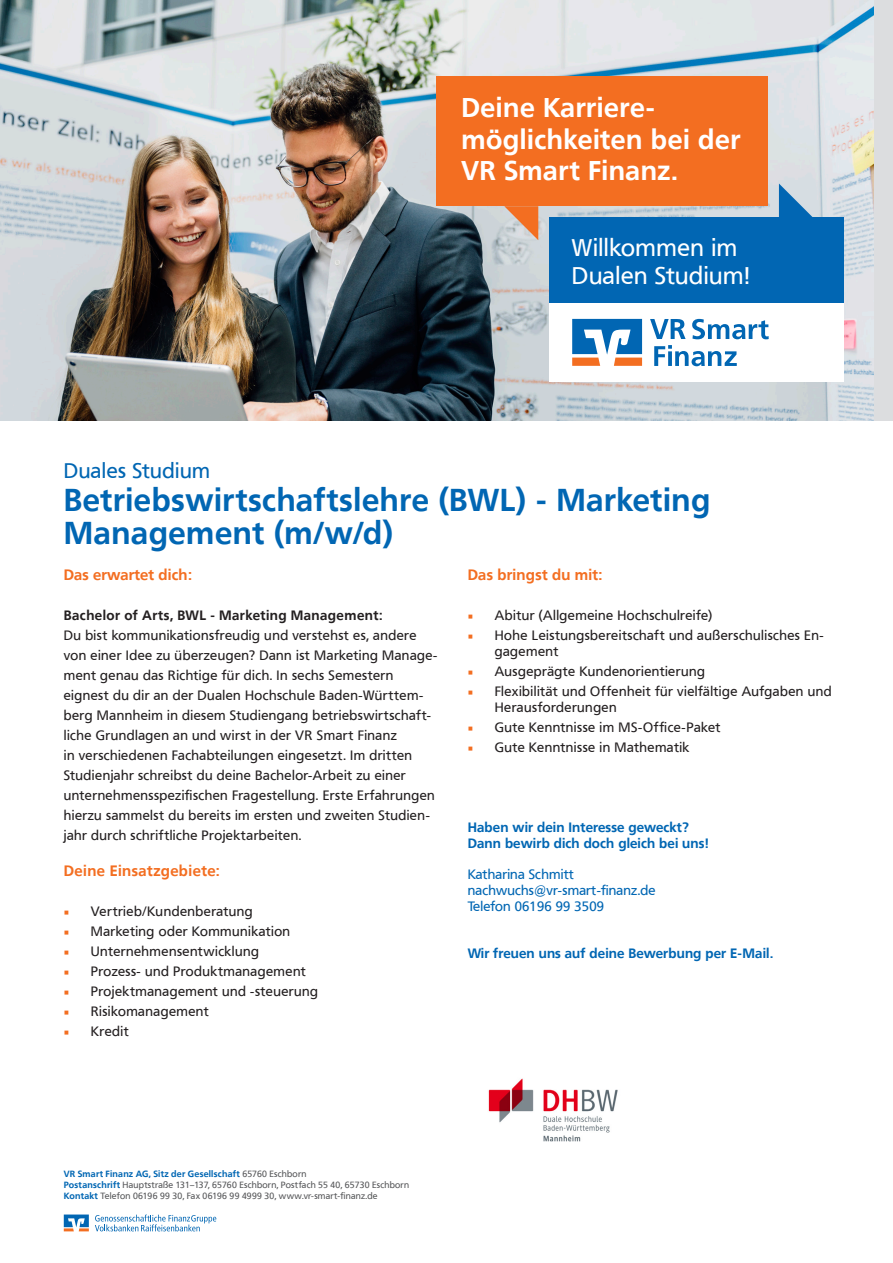
<style>
.page{position:relative;width:893px;height:1263px;background:#fff}
.page>*{position:absolute;margin:0;border:0;box-sizing:border-box;transform-origin:0 0}
.Überschrift___Zeile{font:700 31.5px/33px "Frutiger VR";letter-spacing:.02em;color:#0166b3}
.t1{font:700 27px/31.5px "Frutiger VR";letter-spacing:.02em;color:#fff}
.t2{font:24px/28.5px "Frutiger VR";letter-spacing:.02em;color:#fff}
.Überschrift___Zeile-2{font:21px "Frutiger VR";letter-spacing:.02em;color:#0166b3}
.Text{font:700 15px "Frutiger VR";letter-spacing:.02em;color:#f36e21}
.Text-2{font:13.5px/15.8px "Frutiger VR";letter-spacing:.03em;color:#231f20}
.t3{font:700 13.5px "Frutiger VR";letter-spacing:.01em;color:#0166b3}
.t4{font:13.5px "Frutiger VR";letter-spacing:.01em;color:#0166b3}
.Text-3{font:700 13.5px "Frutiger VR";letter-spacing:.03em;color:#231f20}
.Impressum{font:9px "Frutiger VR";letter-spacing:.025em;color:#57585a}
.Impressum-2{font:700 9px "Frutiger VR";letter-spacing:.025em;color:#0166b3}
.s1{font-family:"Minion Pro";color:#f36e21}
.s2{font-weight:400;color:#57585a}
.s3{font-weight:700;color:#0166b3}
</style>
<div class="page">
<svg style="left:95px;top:1214px;width:121px;height:17px"></svg>
<svg style="left:64px;top:1214px;width:25px;height:17px"></svg>
<div style="left:0;top:0;width:893px;height:421px;background:#dcdddf"></div>
<img style="left:0;top:0;width:874px;height:421px">
<img style="left:488px;top:1078px;width:130px;height:64px">
<div style="left:436px;top:77px;width:331px;height:129px;background:#f36e21"></div>
<svg style="left:504px;top:206px;width:34px;height:34px"></svg>
<svg style="left:779px;top:183px;width:34px;height:35px"></svg>
<div style="left:550px;top:218px;width:294px;height:85px;background:#0166b3"></div>
<div style="left:550px;top:303px;width:294px;height:79px;background:#fff"></div>
<svg style="left:572px;top:318px;width:197px;height:49px"></svg>
<p class="t1" style="left:461px;top:92px;width:281px">Deine Karriere&shy;möglichkeiten bei der<br>VR Smart Finanz.</p>
<p class="t2" style="left:572px;top:233px;width:179px">Willkommen im<br>Dualen Studium!</p>
<p class="Überschrift___Zeile-2" style="left:64px;top:459px;width:148px">Duales Studium</p>
<p class="Überschrift___Zeile" style="left:64px;top:484px;width:648px">Betriebswirtschaftslehre (BWL) - Marketing<br>Management (m/w/d)</p>
<p class="Text" style="left:64px;top:566px;width:130px">Das erwartet dich:</p>
<p class="Text-3" style="left:64px;top:608px;width:320px">Bachelor of Arts, BWL - Marketing Management:</p>
<p class="Text-2" style="left:64px;top:628px;width:354px">Du bist kommunikationsfreudig und verstehst es, andere</p>
<p class="Text-2" style="left:64px;top:648px;width:375px">von einer Idee zu überzeugen? Dann ist Marketing Manage-</p>
<p class="Text-2" style="left:64px;top:668px;width:331px">ment genau das Richtige für dich. In sechs Semestern</p>
<p class="Text-2" style="left:64px;top:688px;width:361px">eignest du dir an der Dualen Hochschule Baden-Württem-</p>
<p class="Text-2" style="left:64px;top:708px;width:369px">berg Mannheim in diesem Studiengang betriebswirtschaft-</p>
<p class="Text-2" style="left:64px;top:728px;width:335px">liche Grundlagen an und wirst in der VR Smart Finanz</p>
<p class="Text-2" style="left:64px;top:748px;width:350px">in verschiedenen Fachabteilungen eingesetzt. Im dritten</p>
<p class="Text-2" style="left:64px;top:768px;width:343px">Studienjahr schreibst du deine Bachelor-Arbeit zu einer</p>
<p class="Text-2" style="left:64px;top:788px;width:373px">unternehmensspezifischen Fragestellung. Erste Erfahrungen</p>
<p class="Text-2" style="left:64px;top:808px;width:368px">hierzu sammelst du bereits im ersten und zweiten Studien-</p>
<p class="Text-2" style="left:64px;top:828px;width:239px">jahr durch schriftliche Projektarbeiten.</p>
<p class="Text" style="left:64px;top:862px;width:157px">Deine Einsatzgebiete:</p>
<p class="Text-2" style="left:64px;top:904px;width:191px"><span class="s1">■</span> Vertrieb/Kundenberatung</p>
<p class="Text-2" style="left:64px;top:924px;width:228px"><span class="s1">■</span> Marketing oder Kommunikation</p>
<p class="Text-2" style="left:64px;top:944px;width:197px"><span class="s1">■</span> Unternehmensentwicklung</p>
<p class="Text-2" style="left:64px;top:964px;width:244px"><span class="s1">■</span> Prozess- und Produktmanagement</p>
<p class="Text-2" style="left:64px;top:984px;width:256px"><span class="s1">■</span> Projektmanagement und -steuerung</p>
<p class="Text-2" style="left:64px;top:1004px;width:147px"><span class="s1">■</span> Risikomanagement</p>
<p class="Text-2" style="left:64px;top:1024px;width:67px"><span class="s1">■</span> Kredit</p>
<p class="Text" style="left:468px;top:566px;width:136px">Das bringst du mit:</p>
<p class="Text-2" style="left:468px;top:608px;width:246px"><span class="s1">■</span> Abitur (Allgemeine Hochschulreife)</p>
<p class="Text-2" style="left:495px;top:628px;width:330px;text-indent:-27px"><span class="s1">■</span> Hohe Leistungsbereitschaft und außerschulisches En&shy;gagement</p>
<p class="Text-2" style="left:468px;top:664px;width:239px"><span class="s1">■</span> Ausgeprägte Kundenorientierung</p>
<p class="Text-2" style="left:495px;top:684px;width:338px;text-indent:-27px"><span class="s1">■</span> Flexibilität und Offenheit für vielfältige Aufgaben und<br>Herausforderungen</p>
<p class="Text-2" style="left:468px;top:719px;width:254px"><span class="s1">■</span> Gute Kenntnisse im MS-Office-Paket</p>
<p class="Text-2" style="left:468px;top:739px;width:223px"><span class="s1">■</span> Gute Kenntnisse in Mathematik</p>
<p class="t3" style="left:468px;top:819px;width:223px">Haben wir dein Interesse geweckt?</p>
<p class="t3" style="left:468px;top:835px;width:242px">Dann bewirb dich doch gleich bei uns!</p>
<p class="t4" style="left:468px;top:867px;width:108px">Katharina Schmitt</p>
<p class="t4" style="left:468px;top:882px;width:189px">nachwuchs@vr-smart-finanz.de</p>
<p class="t4" style="left:468px;top:898px;width:138px">Telefon 06196 99 3509</p>
<p class="t3" style="left:468px;top:945px;width:307px">Wir freuen uns auf deine Bewerbung per E-Mail.</p>
<p class="Impressum-2" style="left:64px;top:1168px;width:244px">VR Smart Finanz AG, Sitz der Gesellschaft <span class="s2">65760 Eschborn</span></p>
<p class="Impressum" style="left:64px;top:1179px;width:347px"><span class="s3">Postanschrift</span> Hauptstraße 131–137, 65760 Eschborn, Postfach 55 40, 65730 Eschborn</p>
<p class="Impressum" style="left:64px;top:1190px;width:315px"><span class="s3">Kontakt</span> Telefon 06196 99 30, Fax 06196 99 4999 30, www.vr-smart-finanz.de</p>
</div>
